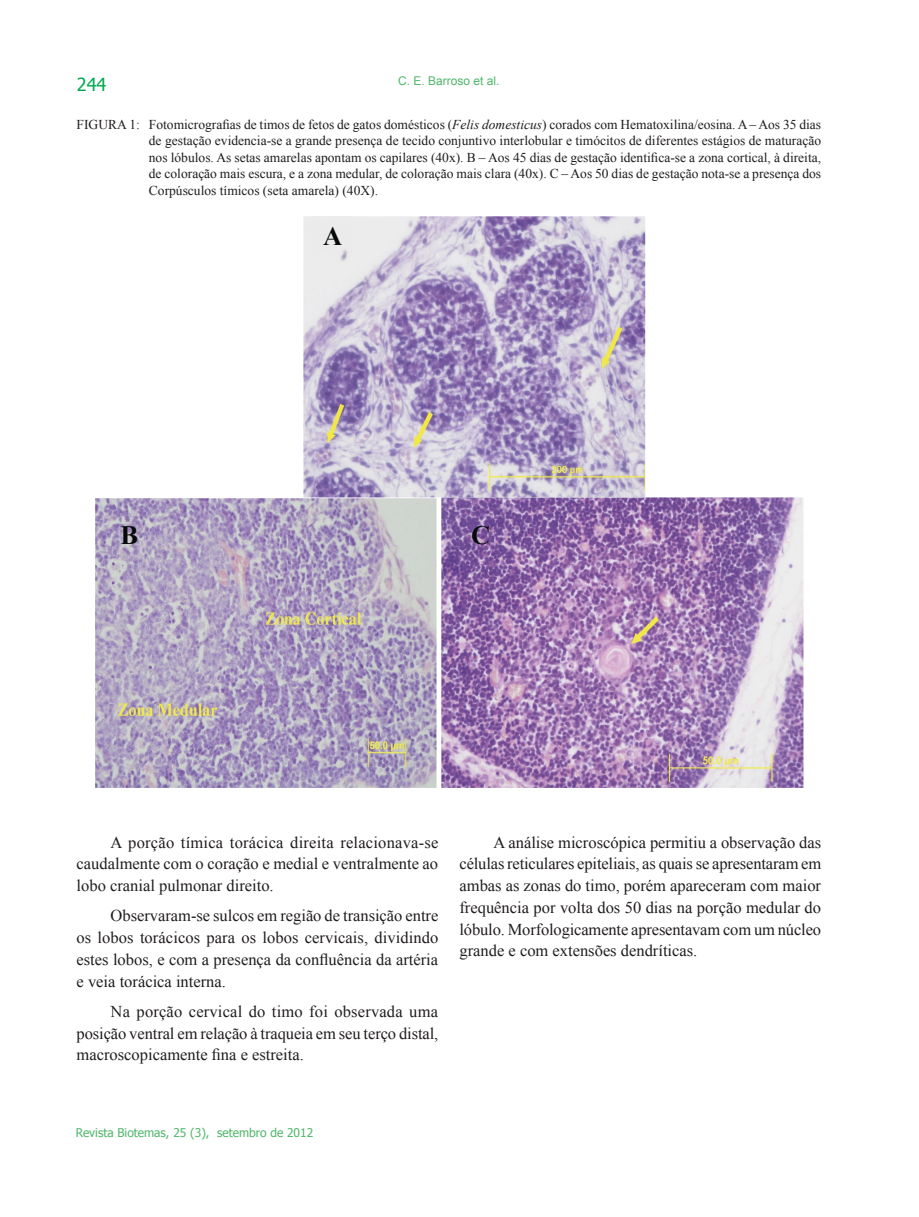
<style>
.page{position:relative;width:919px;height:1217px;background:#fff}
.page>*{position:absolute;margin:0;border:0;box-sizing:border-box;transform-origin:0 0}
.t1{font:700 26.55px "Times New Roman";color:#070a0a}
.t2{font:18px "Tahoma";color:#00a952}
.t3{font:16.5px/21.8px "Times New Roman";color:#211d1e;text-align:justify}
.t4{font:13.5px/16.5px "Times New Roman";color:#211d1e;text-align:justify}
.t5{font:12px "Tahoma";color:#50b66a}
.t6{font:12px "Arial";color:#50b66a}
.s1{font-style:italic}
</style>
<div class="page">
<img style="left:95px;top:498px;width:341px;height:289px">
<img style="left:441px;top:497px;width:362px;height:290px">
<img style="left:303px;top:216px;width:342px;height:281px">
<img style="left:311px;top:216px;width:40px;height:37px">
<img style="left:108px;top:513px;width:35px;height:43px">
<img style="left:459px;top:513px;width:34px;height:50px">
<p class="t2" style="left:77px;top:72px;width:31px">244</p>
<p class="t6" style="left:398px;top:73px;width:103px">C. E. Barroso et al.</p>
<p class="t4" style="left:149px;top:115px;width:673px;text-indent:-72px">FIGURA 1: Fotomicrografias de timos de fetos de gatos domésticos (<span class="s1">Felis domesticus</span>) corados com Hematoxilina/eosina. A – Aos 35 dias de gestação evidencia-se a grande presença de tecido conjuntivo interlobular e timócitos de diferentes estágios de maturação nos lóbulos. As setas amarelas apontam os capilares (40x). B – Aos 45 dias de gestação identifica-se a zona cortical, à direita, de coloração mais escura, e a zona medular, de coloração mais clara (40x). C – Aos 50 dias de gestação nota-se a presença dos Corpúsculos tímicos (seta amarela) (40X).</p>
<h1 class="t1" style="left:323px;top:218px;width:21px">A</h1>
<h1 class="t1" style="left:120px;top:516px;width:19px">B</h1>
<h1 class="t1" style="left:471px;top:516px;width:21px">C</h1>
<p class="t3" style="left:77px;top:830px;width:363px;text-indent:34px">A porção tímica torácica direita relacionava-se caudalmente com o coração e medial e ventralmente ao lobo cranial pulmonar direito.</p>
<p class="t3" style="left:77px;top:904px;width:363px;text-indent:34px">Observaram-se sulcos em região de transição entre os lobos torácicos para os lobos cervicais, dividindo estes lobos, e com a presença da confluência da artéria e veia torácica interna.</p>
<p class="t3" style="left:77px;top:999px;width:363px;text-indent:34px">Na porção cervical do timo foi observada uma posição ventral em relação à traqueia em seu terço distal, macroscopicamente fina e estreita.</p>
<p class="t3" style="left:459px;top:830px;width:363px;text-indent:34px">A análise microscópica permitiu a observação das células reticulares epiteliais, as quais se apresentaram em ambas as zonas do timo, porém apareceram com maior frequência por volta dos 50 dias na porção medular do lóbulo. Morfologicamente apresentavam com um núcleo grande e com extensões dendríticas.</p>
<p class="t5" style="left:76px;top:1123px;width:239px">Revista Biotemas, 25 (3), setembro de 2012</p>
</div>
